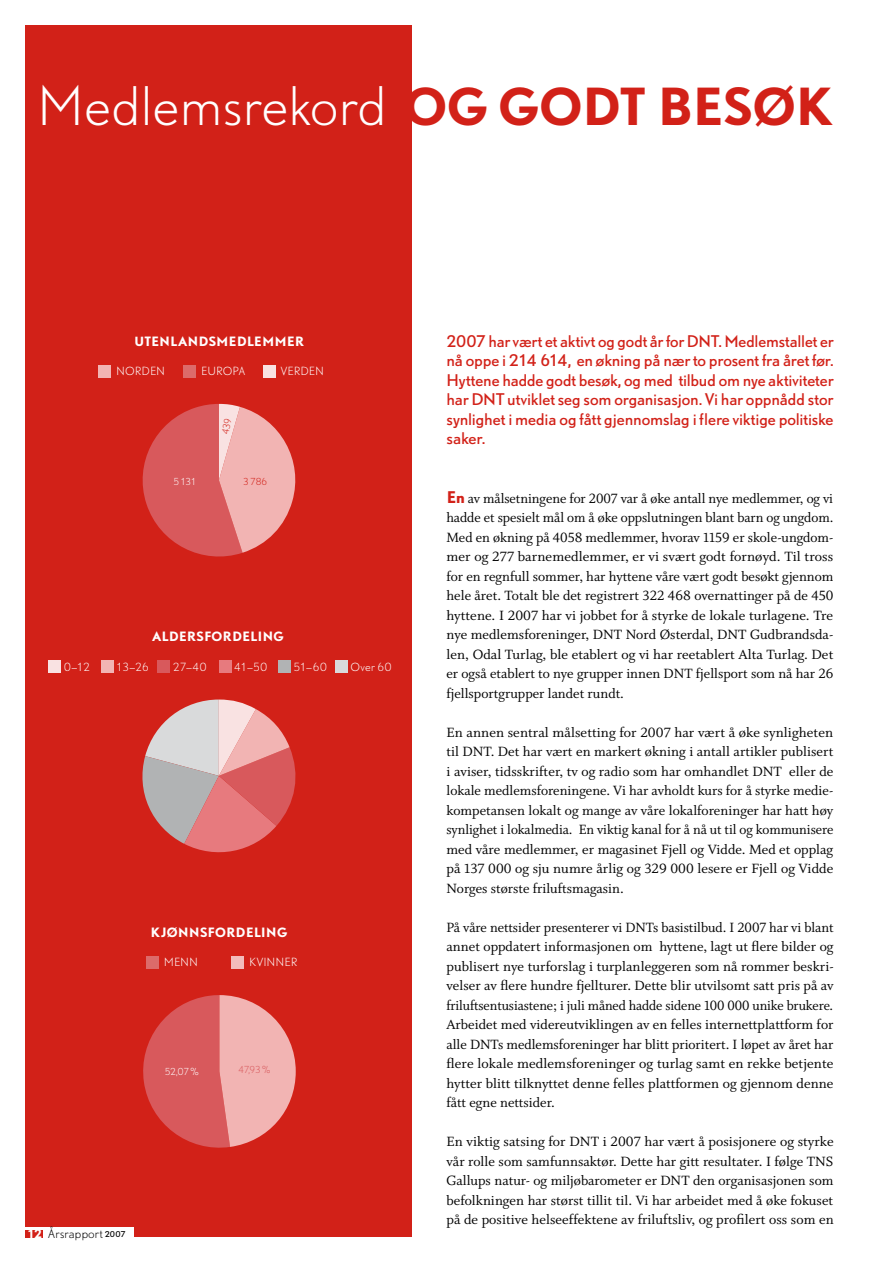
<style>
.page{position:relative;width:893px;height:1263px;background:#fff}
.page>*{position:absolute;margin:0;border:0;box-sizing:border-box;transform-origin:0 0}
.t1{font:300 49.5px "DTL Nobel T";letter-spacing:-.015em;color:#fff}
.t2{font:15px/19.5px "Whitman Roman LF";color:#000;text-align:justify}
.t3{font:15px/19.5px "DTL Nobel T";letter-spacing:-.005em;color:#d22118;text-align:justify}
.t4{font:700 12px "DTL Nobel T";letter-spacing:.005em;color:#fff}
.t5{font:300 11.25px "DTL Nobel T";letter-spacing:-.015em;color:#000}
.t6{font:300 10.5px "DTL Nobel T";letter-spacing:.01em;color:#fff}
.t7{font:300 9px "DTL Nobel T";letter-spacing:-.11em;color:#fff}
.t8{font:300 9px "DTL Nobel T";color:#d8595c}
.t9{font:300 9px "DTL Nobel T";color:#d22118}
.s1{font-weight:700;font-size:47.55px;color:#d22118}
.s2{font-weight:700;color:#fff}
.s3{font-weight:400;font-size:7.5px}
.s4{font-family:"DTL Nobel T";font-weight:700;color:#d22118}
</style>
<div class="page">
<div style="left:26px;top:26px;width:386px;height:1211px;background:#d22118"></div>
<svg style="left:143px;top:995px;width:153px;height:153px"></svg>
<svg style="left:142px;top:699px;width:154px;height:154px"></svg>
<div style="left:98px;top:365px;width:13px;height:13px;background:#f2b4b3"></div>
<div style="left:183px;top:365px;width:13px;height:13px;background:#dc6b6a"></div>
<div style="left:263px;top:365px;width:12px;height:13px;background:#f9e2e2"></div>
<div style="left:146px;top:956px;width:12px;height:13px;background:#dc6b6a"></div>
<div style="left:231px;top:956px;width:13px;height:13px;background:#f3bcbb"></div>
<div style="left:48px;top:660px;width:13px;height:13px;background:#f9e2e2"></div>
<div style="left:101px;top:660px;width:12px;height:13px;background:#f2b4b3"></div>
<div style="left:157px;top:660px;width:13px;height:13px;background:#d8595c"></div>
<div style="left:219px;top:660px;width:13px;height:13px;background:#e77a7e"></div>
<div style="left:278px;top:660px;width:13px;height:13px;background:#b1b3b4"></div>
<div style="left:335px;top:660px;width:13px;height:13px;background:#d9dadb"></div>
<div style="left:26px;top:1227px;width:108px;height:13px;background:#fff"></div>
<div style="left:26px;top:1229px;width:17px;height:8px;background:#d22118"></div>
<svg style="left:142px;top:404px;width:154px;height:153px"></svg>
<h1 class="t1" style="left:37px;top:74px;width:797px">Medlemsrekord <span class="s1">OG GODT BESØK</span></h1>
<p class="t4" style="left:134px;top:332px;width:172px">UTENLANDSMEDLEMMER</p>
<p class="t6" style="left:116px;top:364px;width:51px">NORDEN</p>
<p class="t6" style="left:201px;top:364px;width:46px">EUROPA</p>
<p class="t6" style="left:281px;top:364px;width:45px">VERDEN</p>
<p class="t7" style="left:173px;top:476px;width:25px">5 131</p>
<p class="t9" style="left:243px;top:476px;width:26px">3 786</p>
<p class="t4" style="left:152px;top:628px;width:133px">ALDERSFORDELING</p>
<p class="t6" style="left:64px;top:660px;width:28px">0–12</p>
<p class="t6" style="left:116px;top:660px;width:35px">13–26</p>
<p class="t6" style="left:173px;top:660px;width:36px">27–40</p>
<p class="t6" style="left:234px;top:660px;width:35px">41–50</p>
<p class="t6" style="left:293px;top:660px;width:35px">51–60</p>
<p class="t6" style="left:351px;top:660px;width:43px">Over 60</p>
<p class="t4" style="left:151px;top:923px;width:138px">KJØNNSFORDELING</p>
<p class="t6" style="left:164px;top:955px;width:36px">MENN</p>
<p class="t6" style="left:249px;top:955px;width:50px">KVINNER</p>
<p class="t7" style="left:164px;top:1066px;width:36px">52,07 %</p>
<p class="t8" style="left:238px;top:1064px;width:34px">47,93 %</p>
<p class="t5" style="left:27px;top:1226px;width:100px"><span class="s2">12</span> Årsrapport <span class="s3">2007</span></p>
<p class="t3" style="left:446px;top:331px;width:388px">2007 har vært et aktivt og godt år for DNT. Medlemstallet er nå oppe i 214 614, en økning på nær to prosent fra året før.<br>Hyttene hadde godt besøk, og med tilbud om nye aktiviteter har DNT utviklet seg som organisasjon. Vi har oppnådd stor synlighet i media og fått gjennomslag i flere viktige politiske saker.</p>
<p class="t2" style="left:446px;top:488px;width:389px"><span class="s4">En</span> av målsetningene for 2007 var å øke antall nye medlemmer, og vi hadde et spesielt mål om å øke oppslutningen blant barn og ungdom.<br>Med en økning på 4058 medlemmer, hvorav 1159 er skole-ungdom&shy;mer og 277 barnemedlemmer, er vi svært godt fornøyd. Til tross for en regnfull sommer, har hyttene våre vært godt besøkt gjennom hele året. Totalt ble det registrert 322 468 overnattinger på de 450 hyttene. I 2007 har vi jobbet for å styrke de lokale turlagene. Tre nye medlemsforeninger, DNT Nord Østerdal, DNT Gudbrandsda&shy;len, Odal Turlag, ble etablert og vi har reetablert Alta Turlag. Det er også etablert to nye grupper innen DNT fjellsport som nå har 26 fjellsportgrupper landet rundt.</p>
<p class="t2" style="left:446px;top:722px;width:389px">En annen sentral målsetting for 2007 har vært å øke synligheten til DNT. Det har vært en markert økning i antall artikler publisert i aviser, tidsskrifter, tv og radio som har omhandlet DNT eller de lokale medlemsforeningene. Vi har avholdt kurs for å styrke medie&shy;kompetansen lokalt og mange av våre lokalforeninger har hatt høy synlighet i lokalmedia. En viktig kanal for å nå ut til og kommunisere med våre medlemmer, er magasinet Fjell og Vidde. Med et opplag på 137 000 og sju numre årlig og 329 000 lesere er Fjell og Vidde Norges største friluftsmagasin.</p>
<p class="t2" style="left:446px;top:917px;width:389px">På våre nettsider presenterer vi DNTs basistilbud. I 2007 har vi blant annet oppdatert informasjonen om hyttene, lagt ut flere bilder og publisert nye turforslag i turplanleggeren som nå rommer beskri&shy;velser av flere hundre fjellturer. Dette blir utvilsomt satt pris på av friluftsentusiastene; i juli måned hadde sidene 100 000 unike brukere.<br>Arbeidet med videreutviklingen av en felles internettplattform for alle DNTs medlemsforeninger har blitt prioritert. I løpet av året har flere lokale medlemsforeninger og turlag samt en rekke betjente hytter blitt tilknyttet denne felles plattformen og gjennom denne fått egne nettsider.</p>
<p class="t2" style="left:446px;top:1132px;width:389px">En viktig satsing for DNT i 2007 har vært å posisjonere og styrke vår rolle som samfunnsaktør. Dette har gitt resultater. I følge TNS Gallups natur- og miljøbarometer er DNT den organisasjonen som befolkningen har størst tillit til. Vi har arbeidet med å øke fokuset på de positive helseeffektene av friluftsliv, og profilert oss som en</p>
</div>
